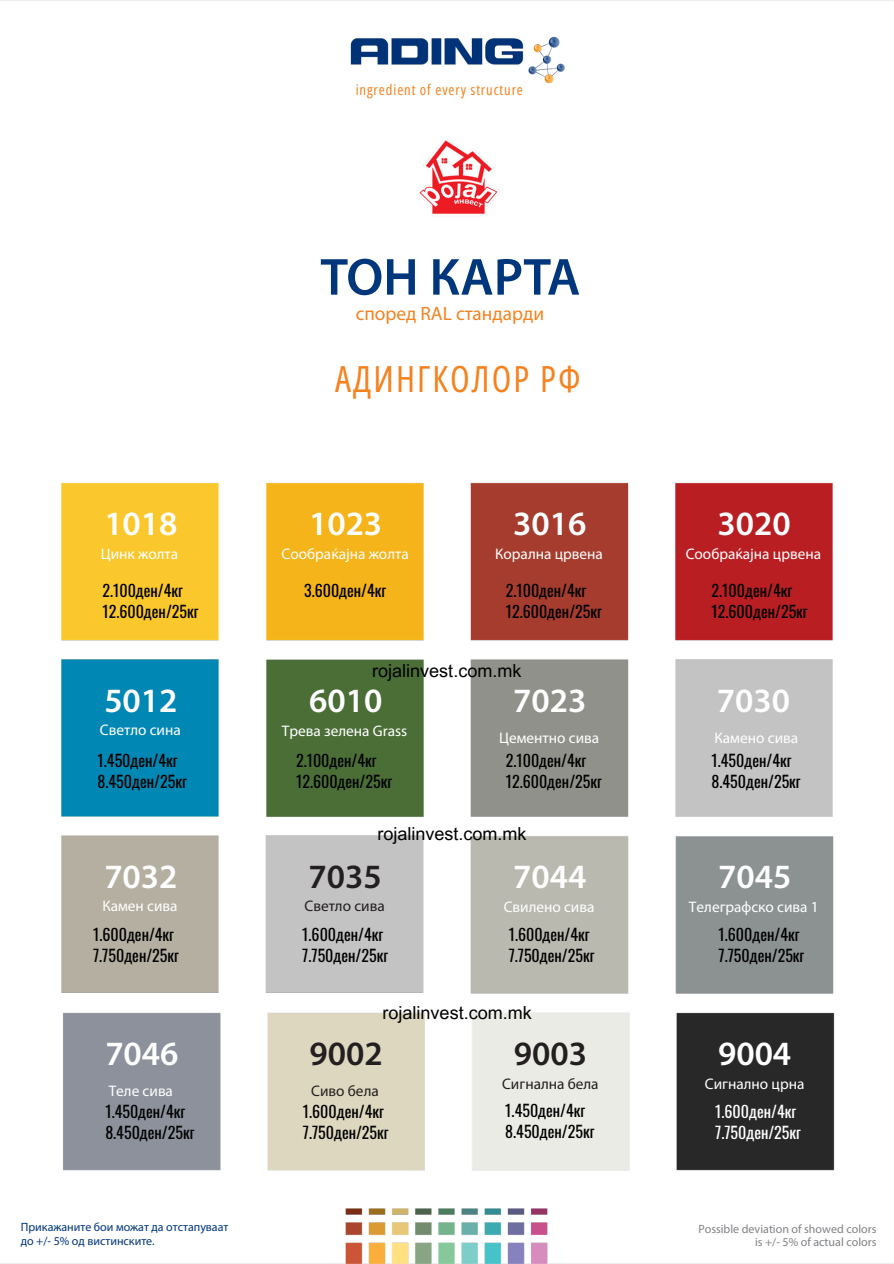
<style>
.page{position:relative;width:894px;height:1264px;background:#fff}
.page>*{position:absolute;margin:0;border:0;box-sizing:border-box;transform-origin:0 0}
.t1{font:36px "Open Sans Condensed";letter-spacing:.06em;color:#f5821f}
.t2{font:600 34.2px "Myriad Pro";color:#fff}
.t3{font:600 34.2px "Myriad Pro";color:#231f20}
.t4{font:19.35px "Myriad Pro";color:#f5821f}
.t5{font:18px "Arial MT Pro";color:#000}
.t6{font:16.05px/21.3px "Oswald";color:#000}
.t7{font:16.05px/21.3px "Oswald";color:#fff}
.t8{font:15.3px "Myriad Pro";color:#fff}
.t9{font:15.3px "Myriad Pro";color:#231f20}
.t10{font:14.7px "Open Sans Condensed";letter-spacing:.06em;color:#f5821f}
.t11{font:12px/13.5px "Myriad Pro";color:#00367b}
.t12{font:12px/13.5px "Myriad Pro";color:#808285;text-align:right}
</style>
<div class="page">
<img style="left:0;top:0;width:893px;height:1263px">
<img style="left:375px;top:108px;width:166px;height:166px">
<h4 class="t10" style="left:355px;top:79px;width:169px">ingredient of every structure</h4>
<p class="t4" style="left:355px;top:305px;width:190px">според RAL стандарди</p>
<h2 class="t2" style="left:104px;top:509px;width:75px">1018</h2>
<h4 class="t8" style="left:101px;top:547px;width:79px">Цинк жолта</h4>
<h3 class="t1" style="left:335px;top:353px;width:247px">АДИНГКОЛОР РФ</h3>
<h2 class="t2" style="left:309px;top:509px;width:75px">1023</h2>
<h2 class="t2" style="left:513px;top:509px;width:75px">3016</h2>
<h2 class="t2" style="left:717px;top:509px;width:75px">3020</h2>
<h4 class="t8" style="left:281px;top:547px;width:129px">Сообраќајна жолта</h4>
<h4 class="t8" style="left:495px;top:547px;width:109px">Корална црвена</h4>
<h3 class="t8" style="left:685px;top:547px;width:137px">Сообраќајна црвена</h3>
<h4 class="t6" style="left:102px;top:579px;width:97px">2.100ден/4кг<br>12.600ден/25кг</h4>
<h2 class="t6" style="left:505px;top:579px;width:97px">2.100ден/4кг<br>12.600ден/25кг</h2>
<h4 class="t6" style="left:711px;top:579px;width:97px">2.100ден/4кг<br>12.600ден/25кг</h4>
<h4 class="t6" style="left:304px;top:579px;width:84px">3.600ден/4кг</h4>
<h4 class="t2" style="left:104px;top:686px;width:75px">5012</h4>
<h4 class="t8" style="left:100px;top:724px;width:82px">Светло сина</h4>
<h2 class="t5" style="left:372px;top:663px;width:151px">rojalinvest.com.mk</h2>
<h4 class="t2" style="left:309px;top:686px;width:75px">6010</h4>
<h4 class="t8" style="left:282px;top:724px;width:127px">Тревa зелена Grass</h4>
<h4 class="t2" style="left:513px;top:686px;width:75px">7023</h4>
<h4 class="t8" style="left:499px;top:731px;width:102px">Цементно сива</h4>
<h4 class="t2" style="left:716px;top:686px;width:75px">7030</h4>
<h4 class="t8" style="left:714px;top:731px;width:85px">Камено сива</h4>
<h4 class="t6" style="left:98px;top:749px;width:90px">1.450ден/4кг<br>8.450ден/25кг</h4>
<h4 class="t6" style="left:711px;top:749px;width:90px">1.450ден/4кг<br>8.450ден/25кг</h4>
<h4 class="t6" style="left:296px;top:749px;width:97px">2.100ден/4кг<br>12.600ден/25кг</h4>
<h2 class="t6" style="left:505px;top:749px;width:97px">2.100ден/4кг<br>12.600ден/25кг</h2>
<h4 class="t5" style="left:377px;top:827px;width:151px">rojalinvest.com.mk</h4>
<h4 class="t2" style="left:104px;top:862px;width:75px">7032</h4>
<h4 class="t3" style="left:308px;top:862px;width:75px">7035</h4>
<h4 class="t2" style="left:513px;top:862px;width:75px">7044</h4>
<h2 class="t2" style="left:718px;top:862px;width:75px">7045</h2>
<h4 class="t8" style="left:102px;top:899px;width:77px">Камен сива</h4>
<h2 class="t9" style="left:304px;top:899px;width:82px">Светло сива</h2>
<h2 class="t8" style="left:503px;top:900px;width:92px">Свилено сива</h2>
<h2 class="t8" style="left:688px;top:900px;width:131px">Телеграфско сива 1</h2>
<h3 class="t6" style="left:93px;top:922px;width:87px">1.600ден/4кг<br>7.750ден/25кг</h3>
<h2 class="t6" style="left:302px;top:922px;width:87px">1.600ден/4кг<br>7.750ден/25кг</h2>
<h4 class="t6" style="left:508px;top:922px;width:87px">1.600ден/4кг<br>7.750ден/25кг</h4>
<h4 class="t6" style="left:718px;top:922px;width:87px">1.600ден/4кг<br>7.750ден/25кг</h4>
<h4 class="t5" style="left:382px;top:1006px;width:151px">rojalinvest.com.mk</h4>
<h4 class="t2" style="left:105px;top:1039px;width:75px">7046</h4>
<h4 class="t3" style="left:309px;top:1039px;width:75px">9002</h4>
<h3 class="t3" style="left:513px;top:1039px;width:75px">9003</h3>
<h4 class="t2" style="left:717px;top:1039px;width:75px">9004</h4>
<h2 class="t8" style="left:109px;top:1084px;width:66px">Теле сива</h2>
<h4 class="t9" style="left:311px;top:1084px;width:69px">Сиво бела</h4>
<h2 class="t9" style="left:502px;top:1077px;width:98px">Сигнална бела</h2>
<h4 class="t8" style="left:704px;top:1077px;width:101px">Сигнално црна</h4>
<h4 class="t6" style="left:105px;top:1099px;width:90px">1.450ден/4кг<br>8.450ден/25кг</h4>
<h2 class="t6" style="left:505px;top:1098px;width:90px">1.450ден/4кг<br>8.450ден/25кг</h2>
<h5 class="t6" style="left:303px;top:1099px;width:87px">1.600ден/4кг<br>7.750ден/25кг</h5>
<h5 class="t7" style="left:715px;top:1099px;width:87px">1.600ден/4кг<br>7.750ден/25кг</h5>
<h1 class="t11" style="left:21px;top:1221px;width:209px">Прикажаните бои можат да отстапуваат до +/- 5% од вистинските.</h1>
<p class="t12" style="left:698px;top:1222px;width:179px">Possible deviation of showed colors is +/- 5% of actual colors</p>
</div>
